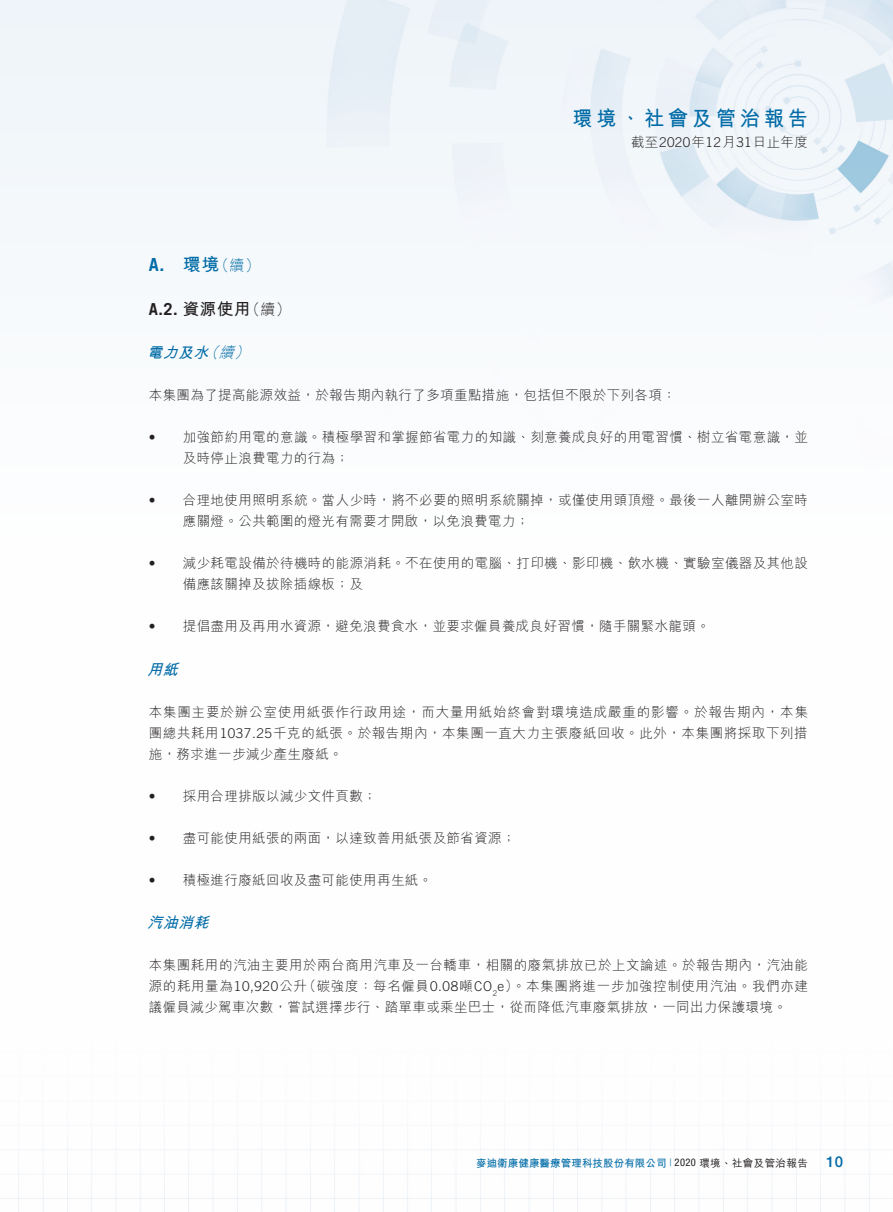
<style>
.page{position:relative;width:893px;height:1212px;background:#fff}
.page>*{position:absolute;margin:0;border:0;box-sizing:border-box;transform-origin:0 0}
.t1{font:700 21px "M Hei HK";letter-spacing:.2em;color:#006ba7;scale:.95 1}
.t2{font:700 18px "M Hei HK";color:#006ba7}
.t3{font:700 18px "Trade Gothic LT Std";color:#006ba7}
.t4{font:700 16.5px "Trade Gothic LT Std";color:#231f20}
.t5{font:italic 700 15px "M Hei HK";color:#006ba7}
.t6{font:300 15px "M Hei HK";color:#006ba7}
.t7{font:300 15px "M Hei HK";color:#231f20}
.t8{font:500 15px "Helvetica Neue LT Std";color:#006ba7}
.t9{font:italic 300 15px "M Hei HK";color:#006ba7}
.t10{font:300 13.5px/21px "M Hei HK";letter-spacing:.03em;color:#231f20;text-align:justify}
.t11{font:300 13.5px "Trade Gothic LT Std";color:#231f20}
.t12{font:700 10.5px "M Hei HK";letter-spacing:.01em;color:#006ba7}
.s1{font-family:"Trade Gothic LT Std"}
.s2{font-family:"M Hei HK"}
.s3{font-weight:300}
.s4{font-family:"Helvetica Neue LT Std";font-weight:300;font-stretch:condensed}
.s5{font-family:"Helvetica Neue LT Std";font-weight:400;font-stretch:condensed;color:#231f20}
.s6{font-weight:500;color:#231f20}
</style>
<div class="page">
<img style="left:0;top:0;width:893px;height:1212px">
<h2 class="t3" style="left:149px;top:254px;width:17px">.A</h2>
<h2 class="t2" style="left:183px;top:252px;width:38px">環境</h2>
<p class="t6" style="left:214px;top:258px;width:47px">（續(</p>
<h1 class="t1" style="left:572px;top:103px;width:249px">環境、社會及管治報告</h1>
<p class="t10" style="left:631px;top:132px;width:178px">截至<span class="s1">2020</span>年<span class="s1">12</span>月<span class="s1">31</span>日止年度</p>
<p class="t4" style="left:149px;top:299px;width:103px">A.2. <span class="s2">資源使用</span></p>
<p class="t9" style="left:234px;top:345px;width:20px">(</p>
<p class="t7" style="left:245px;top:302px;width:47px">（續(</p>
<p class="t5" style="left:147px;top:342px;width:92px">電力及水<span class="s3">續</span></p>
<p class="t9" style="left:203px;top:345px;width:20px">（</p>
<p class="t10" style="left:149px;top:385px;width:528px">本集團為了提高能源效益，於報告期內執行了多項重點措施，包括但不限於下列各項：</p>
<p class="t10" style="left:183px;top:427px;width:627px">加強節約用電的意識。積極學習和掌握節省電力的知識、刻意養成良好的用電習慣、樹立省電意識，並</p>
<p class="t11" style="left:149px;top:429px;width:8px">•</p>
<p class="t11" style="left:149px;top:492px;width:8px">•</p>
<p class="t11" style="left:149px;top:555px;width:8px">•</p>
<p class="t10" style="left:183px;top:448px;width:168px">及時停止浪費電力的行為;</p>
<p class="t10" style="left:183px;top:490px;width:627px">合理地使用照明系統。當人少時，將不必要的照明系統關掉，或僅使用頭頂燈。最後一人離開辦公室時</p>
<p class="t10" style="left:183px;top:511px;width:348px">應關燈。公共範圍的燈光有需要才開啟，以免浪費電力;</p>
<p class="t10" style="left:183px;top:553px;width:627px">減少耗電設備於待機時的能源消耗。不在使用的電腦、打印機、影印機、飲水機、實驗室儀器及其他設</p>
<p class="t10" style="left:183px;top:574px;width:182px">備應該關掉及拔除插線板；及</p>
<p class="t10" style="left:183px;top:616px;width:528px">提倡盡用及再用水資源，避免浪費食水，並要求僱員養成良好習慣，隨手關緊水龍頭。</p>
<p class="t11" style="left:149px;top:618px;width:8px">•</p>
<p class="t5" style="left:147px;top:658px;width:37px">用紙</p>
<p class="t10" style="left:149px;top:701px;width:661px">本集團主要於辦公室使用紙張作行政用途，而大量用紙始終會對環境造成嚴重的影響。於報告期內，本集團總共耗用<span class="s1">1037.25</span>千克的紙張。於報告期內，本集團一直大力主張廢紙回收。此外，本集團將採取下列措施，務求進一步減少產生廢紙。</p>
<p class="t10" style="left:183px;top:785px;width:195px">採用合理排版以減少文件頁數;</p>
<p class="t11" style="left:149px;top:788px;width:8px">•</p>
<p class="t11" style="left:149px;top:830px;width:8px">•</p>
<p class="t10" style="left:183px;top:827px;width:334px">盡可能使用紙張的兩面，以達致善用紙張及節省資源;</p>
<p class="t10" style="left:183px;top:869px;width:251px">積極進行廢紙回收及盡可能使用再生紙。</p>
<p class="t11" style="left:149px;top:872px;width:8px">•</p>
<p class="t5" style="left:147px;top:912px;width:68px">汽油消耗</p>
<p class="t10" style="left:149px;top:955px;width:661px;text-align:right">本集團耗用的汽油主要用於兩台商用汽車及一台轎車，相關的廢氣排放已於上文論述。於報告期內，汽油能（碳強度：每名僱員<span class="s1">0.08</span>噸<span class="s1">CO e</span><sub>2</sub> ）。本集團將進一步加強控制使用汽油。我們亦建</p>
<p class="t10" style="left:149px;top:976px;width:640px">源的耗用量為<span class="s1">10,920</span>公升<br>議僱員減少駕車次數，嘗試選擇步行、踏單車或乘坐巴士，從而降低汽車廢氣排放，一同出力保護環境。</p>
<p class="t12" style="left:476px;top:1155px;width:333px">麥迪衛康健康醫療管理科技股份有限公司 <span class="s4">|</span> <span class="s5">2020</span> <span class="s6">環境、社會及管治報告</span></p>
<p class="t8" style="left:826px;top:1153px;width:19px">10</p>
</div>
